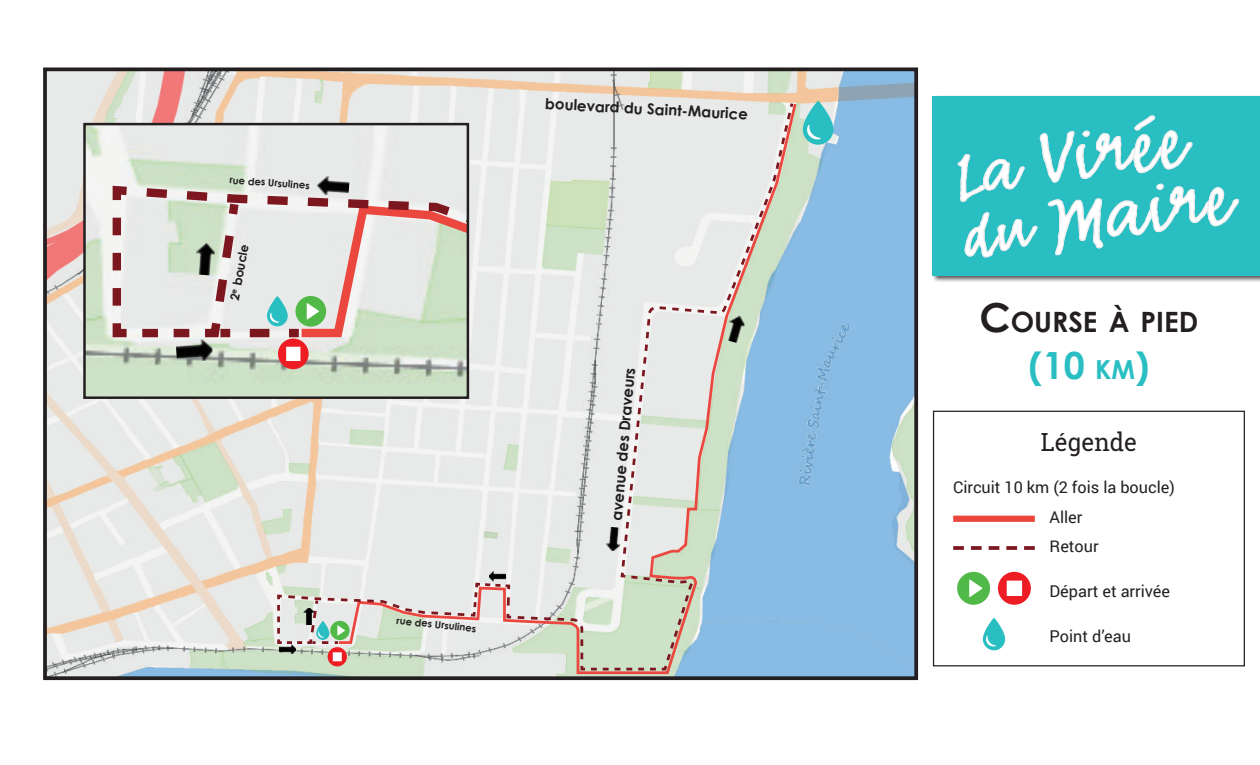
<style>
.page{position:relative;width:1260px;height:765px;background:#fff}
.page>*{position:absolute;margin:0;border:0;box-sizing:border-box;transform-origin:0 0}
.t1{font:700 37.5px "Century Gothic";color:#28bec2}
.t2{font:700 28px "Century Gothic";color:#231f20}
.t3{font:25px "Roboto Slab";color:#231f20;scale:.96 1}
.t4{font:16.25px/28.6px "Roboto";color:#231f20}
.t5{font:700 15px "Century Gothic";color:#231f20}
.t6{font:700 12.38px "Century Gothic";color:#231f20}
.t7{font:700 10px "Century Gothic";color:#231f20}
.s1{font-size:40px}
.s2{font-size:26.25px}
</style>
<div class="page">
<img style="left:48px;top:72px;width:865px;height:603px">
<svg style="left:336px;top:101px;width:462px;height:574px;background:#dbe3e5"></svg>
<svg style="left:788px;top:100px;width:7px;height:10px"></svg>
<svg style="left:620px;top:110px;width:173px;height:463px;background:#cedbde"></svg>
<div style="left:43px;top:67px;width:875px;height:613px;border:4px solid #231f20"></div>
<div style="left:933px;top:411px;width:312px;height:255px;border:1px solid #231f20"></div>
<div style="left:931px;top:95px;width:329px;height:188px;background:#231f20;opacity:.75"></div>
<div style="left:933px;top:96px;width:327px;height:180px;background:#28bec2"></div>
<svg style="left:983px;top:618px;width:22px;height:32px"></svg>
<svg style="left:957px;top:572px;width:33px;height:33px"></svg>
<svg style="left:998px;top:572px;width:33px;height:33px"></svg>
<svg style="left:958px;top:115px;width:281px;height:143px"></svg>
<svg style="left:276px;top:570px;width:416px;height:108px;background:#d4d4ca"></svg>
<svg style="left:803px;top:101px;width:30px;height:44px"></svg>
<div style="left:953px;top:516px;width:82px;height:6px;background:#ea463e"></div>
<svg style="left:953px;top:546px;width:82px;height:4px"></svg>
<img style="left:304px;top:608px;width:9px;height:16px">
<img style="left:86px;top:126px;width:207px;height:270px">
<svg style="left:293px;top:126px;width:173px;height:270px;background:#dee6dc"></svg>
<div style="left:83px;top:123px;width:386px;height:276px;border:2px solid #231f20"></div>
<svg style="left:108px;top:181px;width:360px;height:188px;background:#d8d3cb"></svg>
<img style="left:317px;top:175px;width:33px;height:22px">
<img style="left:176px;top:339px;width:37px;height:24px">
<img style="left:724px;top:313px;width:23px;height:31px">
<img style="left:605px;top:527px;width:17px;height:25px">
<img style="left:194px;top:243px;width:22px;height:33px">
<p class="t7" style="left:230px;top:172px;width:82px;rotate:4deg">rue des Ursulines</p>
<p class="t6" style="left:225px;top:299px;width:59px;rotate:-80deg">2<sup>e</sup> boucle</p>
<p class="t5" style="left:546px;top:92px;width:205px;rotate:3deg">boulevard du Saint-Maurice</p>
<p class="t7" style="left:397px;top:613px;width:82px;rotate:6deg">rue des Ursulines</p>
<p class="t5" style="left:605px;top:520px;width:155px;rotate:-85deg">avenue des Draveurs</p>
<h2 class="t2" style="left:980px;top:300px;width:220px"><span class="s1">C</span>OURSE À PIED</h2>
<h1 class="t1" style="left:1028px;top:337px;width:122px">(10 <span class="s2">KM</span>)</h1>
<h3 class="t3" style="left:1041px;top:425px;width:102px">Légende</h3>
<p class="t4" style="left:953px;top:472px;width:223px">Circuit 10 km (2 fois la boucle)</p>
<p class="t4" style="left:1050px;top:503px;width:51px">Aller<br>Retour</p>
<p class="t4" style="left:1050px;top:576px;width:122px">Départ et arrivée</p>
<p class="t4" style="left:1050px;top:622px;width:83px">Point d’eau</p>
</div>
